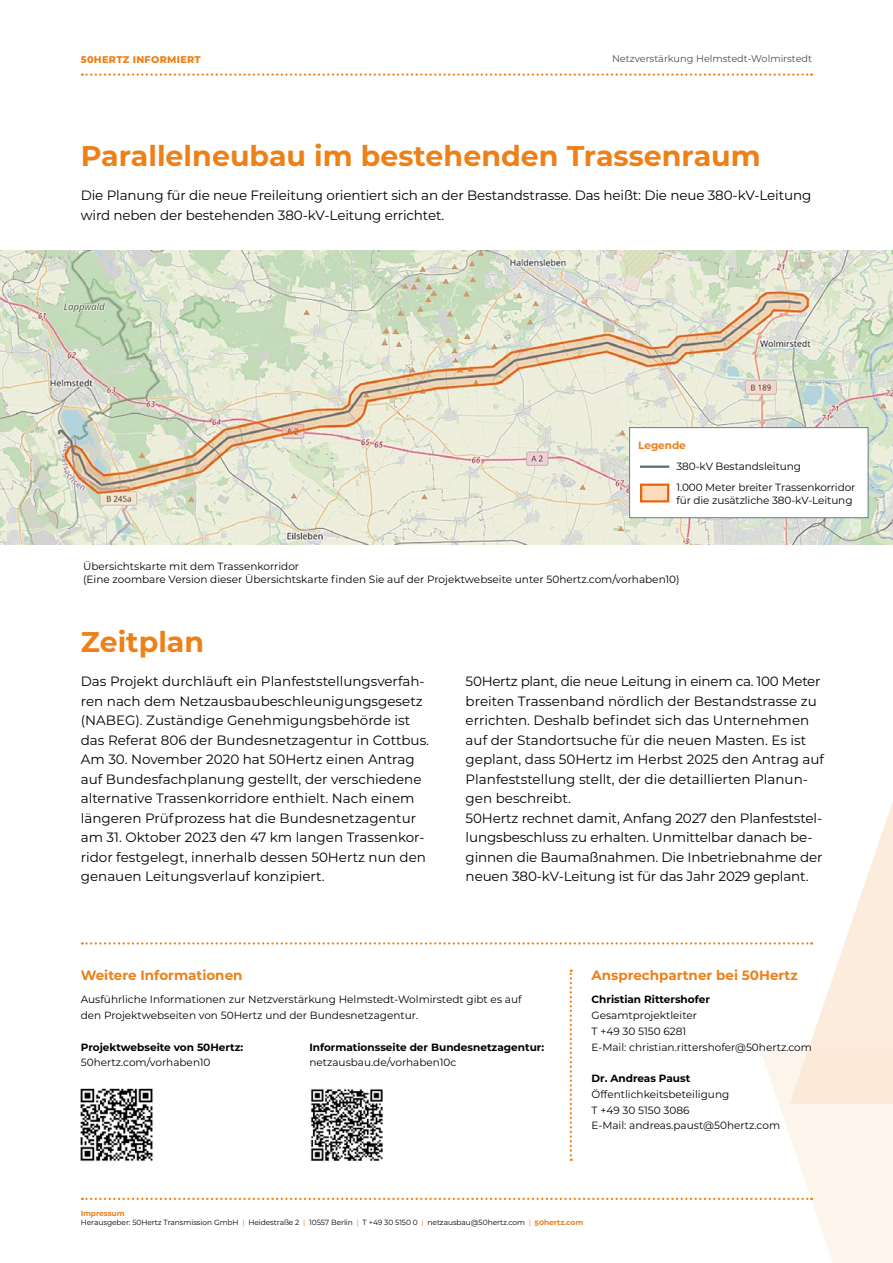
<style>
.page{position:relative;width:893px;height:1263px;background:#fff}
.page>*{position:absolute;margin:0;border:0;box-sizing:border-box;transform-origin:0 0}
.t1{font:700 28.5px "Montserrat";color:#ee8018}
.t2{font:13.5px/19.5px "Montserrat";color:#000}
.Fließtext_7_5{font:700 13.5px "Montserrat";color:#ee8018}
.Fließtext_7_5-2{font:10.5px/12.6px "Montserrat";color:#000}
.Fließtext_7_5-3{font:700 10.5px/15.8px "Montserrat";color:#000}
.t3{font:700 10.5px "Montserrat";letter-spacing:-.01em;color:#ee8018}
.t4{font:9.75px "Montserrat";color:#435058}
.t5{font:800 9.75px "Montserrat";letter-spacing:.03em;color:#ee8018}
.t6{font:7.5px "Montserrat";letter-spacing:-.01em;color:#000}
.t7{font:700 7.5px "Montserrat";letter-spacing:-.01em;color:#ee8018}
.s1{font-weight:400}
.s2{color:#ee8018}
.s3{font-weight:700;color:#ee8018}
</style>
<div class="page">
<svg style="left:82px;top:73px;width:730px;height:3px"></svg>
<svg style="left:82px;top:801px;width:811px;height:462px"></svg>
<img style="left:0;top:250px;width:893px;height:295px">
<div style="left:630px;top:428px;width:238px;height:90px;background:#fff"></div>
<div style="left:629px;top:427px;width:239px;height:91px;border:1px solid #617d8c"></div>
<img style="left:80px;top:1084px;width:77px;height:81px">
<img style="left:310px;top:1088px;width:73px;height:73px">
<hr style="left:640px;top:466px;width:29px;height:2px;background:#5d6b73">
<div style="left:640px;top:484px;width:29px;height:18px;background:#fcdbbc;border:2px solid #ea640d"></div>
<p class="t5" style="left:81px;top:53px;width:122px">50HERTZ INFORMIERT</p>
<p class="t4" style="left:612px;top:52px;width:202px">Netzverstärkung Helmstedt-Wolmirstedt</p>
<p class="t1" style="left:81px;top:135px;width:681px">Parallelneubau im bestehenden Trassenraum</p>
<p class="t2" style="left:81px;top:185px;width:732px">Die Planung für die neue Freileitung orientiert sich an der Bestandstrasse. Das heißt: Die neue 380-kV-Leitung wird neben der bestehenden 380-kV-Leitung errichtet.</p>
<p class="t3" style="left:638px;top:437px;width:49px">Legende</p>
<p class="Fließtext_7_5-2" style="left:676px;top:459px;width:126px">380-kV Bestandsleitung</p>
<p class="Fließtext_7_5-2" style="left:676px;top:481px;width:180px">1.000 Meter breiter Trassenkorridor für die zusätzliche 380-kV-Leitung</p>
<p class="Fließtext_7_5-2" style="left:83px;top:559px;width:598px;line-height:13.5px">Übersichtskarte mit dem Trassenkorridor<br>(Eine zoombare Version dieser Übersichtskarte finden Sie auf der Projektwebseite unter 50hertz.com/vorhaben10)</p>
<p class="t1" style="left:81px;top:621px;width:125px">Zeitplan</p>
<p class="t2" style="left:81px;top:671px;width:350px">Das Projekt durchläuft ein Planfeststellungsverfah&shy;ren nach dem Netzausbaubeschleunigungsgesetz (NABEG). Zuständige Genehmigungsbehörde ist das Referat 806 der Bundesnetzagentur in Cottbus.</p>
<p class="t2" style="left:81px;top:749px;width:347px">Am 30. November 2020 hat 50Hertz einen Antrag auf Bundesfachplanung gestellt, der verschiedene alternative Trassenkorridore enthielt. Nach einem längeren Prüfprozess hat die Bundesnetzagentur am 31. Oktober 2023 den 47 km langen Trassenkor&shy;ridor festgelegt, innerhalb dessen 50Hertz nun den genauen Leitungsverlauf konzipiert.</p>
<p class="t2" style="left:466px;top:671px;width:360px">50Hertz plant, die neue Leitung in einem ca. 100 Meter breiten Trassenband nördlich der Bestandstrasse zu errichten. Deshalb befindet sich das Unternehmen auf der Standortsuche für die neuen Masten. Es ist geplant, dass 50Hertz im Herbst 2025 den Antrag auf Planfeststellung stellt, der die detaillierten Planun&shy;gen beschreibt.</p>
<p class="t2" style="left:466px;top:808px;width:358px">50Hertz rechnet damit, Anfang 2027 den Planfeststel&shy;lungsbeschluss zu erhalten. Unmittelbar danach be&shy;ginnen die Baumaßnahmen. Die Inbetriebnahme der neuen 380-kV-Leitung ist für das Jahr 2029 geplant.</p>
<p class="Fließtext_7_5" style="left:81px;top:965px;width:163px">Weitere Informationen</p>
<p class="Fließtext_7_5-2" style="left:81px;top:991px;width:442px;line-height:15.8px">Ausführliche Informationen zur Netzverstärkung Helmstedt-Wolmirstedt gibt es auf den Projektwebseiten von 50Hertz und der Bundesnetzagentur.</p>
<p class="Fließtext_7_5-3" style="left:81px;top:1038px;width:164px">Projektwebseite von 50Hertz:<br><span class="s1">50hertz.com/vorhaben10</span></p>
<p class="Fließtext_7_5-3" style="left:309px;top:1038px;width:236px">Informationsseite der Bundesnetzagentur:</p>
<p class="Fließtext_7_5-2" style="left:309px;top:1056px;width:149px">netzausbau.de/vorhaben10c</p>
<p class="Fließtext_7_5" style="left:592px;top:965px;width:208px">Ansprechpartner bei 50Hertz</p>
<p class="Fließtext_7_5-3" style="left:592px;top:991px;width:120px">Christian Rittershofer</p>
<p class="Fließtext_7_5-2" style="left:592px;top:1009px;width:107px">Gesamtprojektleiter</p>
<p class="Fließtext_7_5-2" style="left:592px;top:1024px;width:96px">T +49 30 5150 6281</p>
<p class="Fließtext_7_5-2" style="left:592px;top:1040px;width:222px">E-Mail: christian.rittershofer@50hertz.com</p>
<p class="Fließtext_7_5-3" style="left:592px;top:1070px;width:100px">Dr. Andreas Paust</p>
<p class="Fließtext_7_5-2" style="left:592px;top:1087px;width:139px">Öffentlichkeitsbeteiligung</p>
<p class="Fließtext_7_5-2" style="left:592px;top:1103px;width:99px">T +49 30 5150 3086</p>
<p class="Fließtext_7_5-2" style="left:592px;top:1119px;width:190px">E-Mail: andreas.paust@50hertz.com</p>
<p class="t7" style="left:81px;top:1208px;width:45px">Impressum</p>
<p class="t6" style="left:81px;top:1217px;width:504px">Herausgeber: 50Hertz Transmission GmbH <span class="s2">|</span> Heidestraße 2 <span class="s2">|</span> 10557 Berlin <span class="s2">|</span> T +49 30 5150 0 <span class="s2">|</span> netzausbau@50hertz.com <span class="s2">|</span> <span class="s3">50hertz.com</span></p>
</div>
